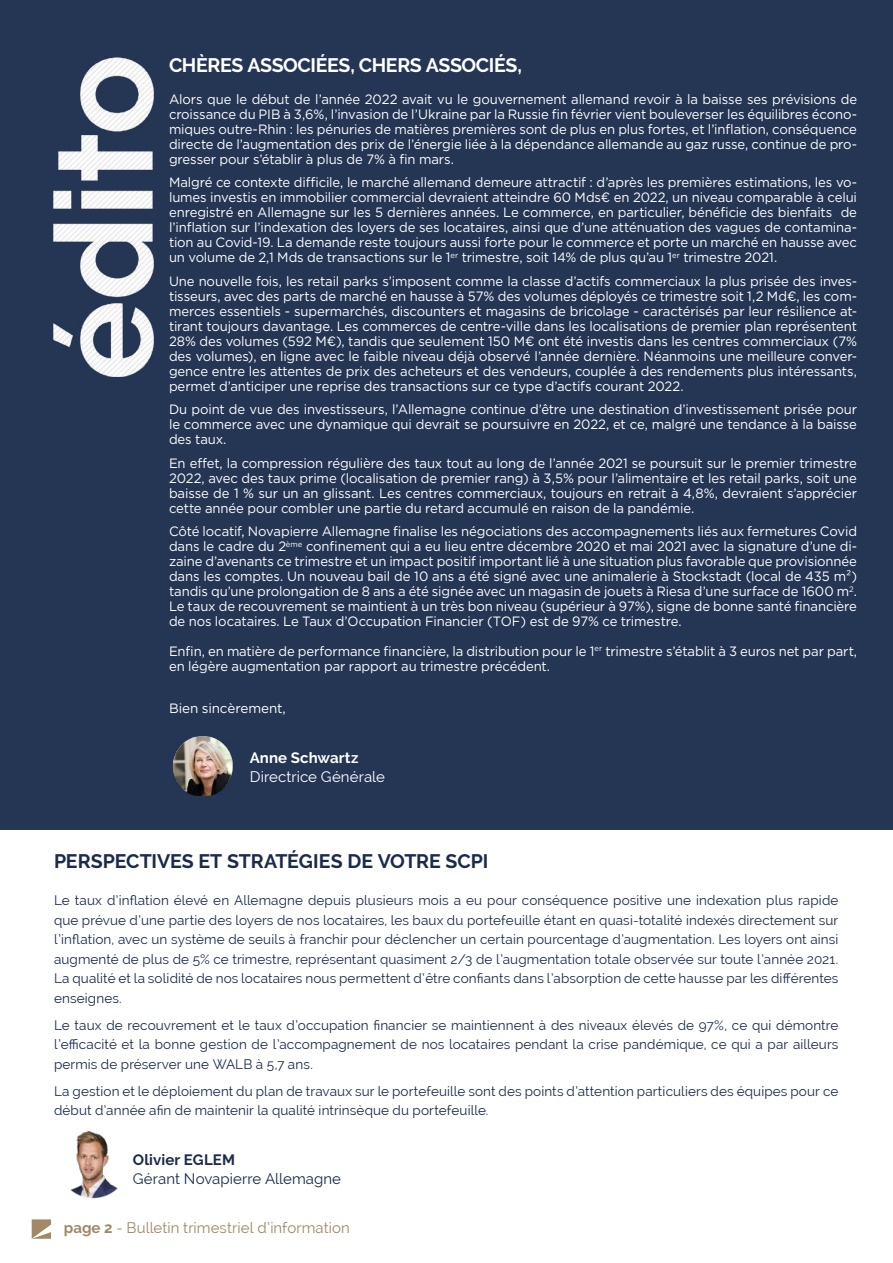
<style>
.page{position:relative;width:893px;height:1263px;background:#fff}
.page>*{position:absolute;margin:0;border:0;box-sizing:border-box;transform-origin:0 0}
.t1{font:700 19.5px "Raleway";letter-spacing:-.005em;color:#1a2b4b}
.t2{font:700 19.5px "Raleway";letter-spacing:-.02em;color:#fff}
.t3{font:15px "Raleway";letter-spacing:.005em;color:#a08964}
.t4{font:15px "Raleway";letter-spacing:.005em;color:#1a2b4b}
.t5{font:15px "Raleway";letter-spacing:.005em;color:#fff}
.t6{font:700 15px "Raleway";letter-spacing:.005em;color:#fff}
.t7{font:700 15px "Raleway";letter-spacing:.01em;color:#1a2b4b}
.t8{font:13.5px/15px "Gotham";letter-spacing:-.01em;color:#fff;text-align:justify}
.t9{font:13.5px/19.5px "Raleway";letter-spacing:.01em;color:#1a2b4b;text-align:justify}
.s1{font-weight:700}
</style>
<div class="page">
<svg style="left:32px;top:1219px;width:19px;height:20px"></svg>
<div style="left:0;top:0;width:893px;height:829px;background:#253554"></div>
<img style="left:53px;top:57px;width:100px;height:320px">
<img style="left:172px;top:736px;width:61px;height:60px">
<img style="left:70px;top:1131px;width:48px;height:68px">
<h1 class="t2" style="left:169px;top:54px;width:354px">CHÈRES ASSOCIÉES, CHERS ASSOCIÉS,</h1>
<p class="t8" style="left:169px;top:91px;width:690px">Alors que le début de l’année 2022 avait vu le gouvernement allemand revoir à la baisse ses prévisions de croissance du PIB à 3,6%, l’invasion de l’Ukraine par la Russie fin février vient bouleverser les équilibres écono&shy;miques outre-Rhin : les pénuries de matières premières sont de plus en plus fortes, et l’inflation, conséquence directe de l’augmentation des prix de l’énergie liée à la dépendance allemande au gaz russe, continue de pro&shy;gresser pour s’établir à plus de 7% à fin mars.</p>
<p class="t8" style="left:169px;top:175px;width:689px">Malgré ce contexte difficile, le marché allemand demeure attractif : d’après les premières estimations, les vo&shy;lumes investis en immobilier commercial devraient atteindre 60 Mds€ en 2022, un niveau comparable à celui enregistré en Allemagne sur les 5 dernières années. Le commerce, en particulier, bénéficie des bienfaits de l’inflation sur l’indexation des loyers de ses locataires, ainsi que d’une atténuation des vagues de contamina&shy;tion au Covid-19. La demande reste toujours aussi forte pour le commerce et porte un marché en hausse avec un volume de 2,1 Mds de transactions sur le 1<sup>er</sup> trimestre, soit 14% de plus qu’au 1<sup>er</sup> trimestre 2021.</p>
<p class="t8" style="left:169px;top:273px;width:690px">Une nouvelle fois, les retail parks s’imposent comme la classe d’actifs commerciaux la plus prisée des inves&shy;tisseurs, avec des parts de marché en hausse à 57% des volumes déployés ce trimestre soit 1,2 Md€, les com&shy;merces essentiels - supermarchés, discounters et magasins de bricolage - caractérisés par leur résilience at&shy;tirant toujours davantage. Les commerces de centre-ville dans les localisations de premier plan représentent 28% des volumes (592 M€), tandis que seulement 150 M€ ont été investis dans les centres commerciaux (7% des volumes), en ligne avec le faible niveau déjà observé l’année dernière. Néanmoins une meilleure conver&shy;gence entre les attentes de prix des acheteurs et des vendeurs, couplée à des rendements plus intéressants, permet d’anticiper une reprise des transactions sur ce type d’actifs courant 2022.</p>
<p class="t8" style="left:169px;top:402px;width:689px">Du point de vue des investisseurs, l’Allemagne continue d’être une destination d’investissement prisée pour le commerce avec une dynamique qui devrait se poursuivre en 2022, et ce, malgré une tendance à la baisse des taux.</p>
<p class="t8" style="left:169px;top:455px;width:689px">En effet, la compression régulière des taux tout au long de l’année 2021 se poursuit sur le premier trimestre 2022, avec des taux prime (localisation de premier rang) à 3,5% pour l’alimentaire et les retail parks, soit une baisse de 1 % sur un an glissant. Les centres commerciaux, toujours en retrait à 4,8%, devraient s’apprécier cette année pour combler une partie du retard accumulé en raison de la pandémie.</p>
<p class="t8" style="left:169px;top:524px;width:689px">Côté locatif, Novapierre Allemagne finalise les négociations des accompagnements liés aux fermetures Covid dans le cadre du 2<sup>ème</sup> confinement qui a eu lieu entre décembre 2020 et mai 2021 avec la signature d’une di&shy;zaine d’avenants ce trimestre et un impact positif important lié à une situation plus favorable que provisionnée dans les comptes. Un nouveau bail de 10 ans a été signé avec une animalerie à Stockstadt (local de 435 m²) tandis qu’une prolongation de 8 ans a été signée avec un magasin de jouets à Riesa d’une surface de 1600 m<sup>2</sup>.<br>Le taux de recouvrement se maintient à un très bon niveau (supérieur à 97%), signe de bonne santé financière de nos locataires. Le Taux d’Occupation Financier (TOF) est de 97% ce trimestre.</p>
<p class="t8" style="left:169px;top:643px;width:689px">Enfin, en matière de performance financière, la distribution pour le 1<sup>er</sup> trimestre s’établit à 3 euros net par part, en légère augmentation par rapport au trimestre précédent.</p>
<p class="t8" style="left:169px;top:700px;width:118px">Bien sincèrement,</p>
<p class="t6" style="left:250px;top:749px;width:110px">Anne Schwartz</p>
<p class="t5" style="left:250px;top:768px;width:137px">Directrice Générale</p>
<h1 class="t1" style="left:54px;top:850px;width:436px">PERSPECTIVES ET STRATÉGIES DE VOTRE SCPI</h1>
<p class="t9" style="left:54px;top:891px;width:786px">Le taux d’inflation élevé en Allemagne depuis plusieurs mois a eu pour conséquence positive une indexation plus rapide que prévue d’une partie des loyers de nos locataires, les baux du portefeuille étant en quasi-totalité indexés directement sur l’inflation, avec un système de seuils à franchir pour déclencher un certain pourcentage d’augmentation. Les loyers ont ainsi augmenté de plus de 5% ce trimestre, représentant quasiment 2/3 de l’augmentation totale observée sur toute l’année 2021.<br>La qualité et la solidité de nos locataires nous permettent d’être confiants dans l’absorption de cette hausse par les différentes enseignes.</p>
<p class="t9" style="left:54px;top:1015px;width:786px">Le taux de recouvrement et le taux d’occupation financier se maintiennent à des niveaux élevés de 97%, ce qui démontre l’efficacité et la bonne gestion de l’accompagnement de nos locataires pendant la crise pandémique, ce qui a par ailleurs permis de préserver une WALB à 5,7 ans.</p>
<p class="t9" style="left:54px;top:1081px;width:786px">La gestion et le déploiement du plan de travaux sur le portefeuille sont des points d’attention particuliers des équipes pour ce début d’année afin de maintenir la qualité intrinsèque du portefeuille.</p>
<p class="t7" style="left:133px;top:1151px;width:104px">Olivier EGLEM</p>
<p class="t4" style="left:133px;top:1170px;width:210px">Gérant Novapierre Allemagne</p>
<p class="t3" style="left:64px;top:1219px;width:287px"><span class="s1">page 2</span> - Bulletin trimestriel d’information</p>
</div>
